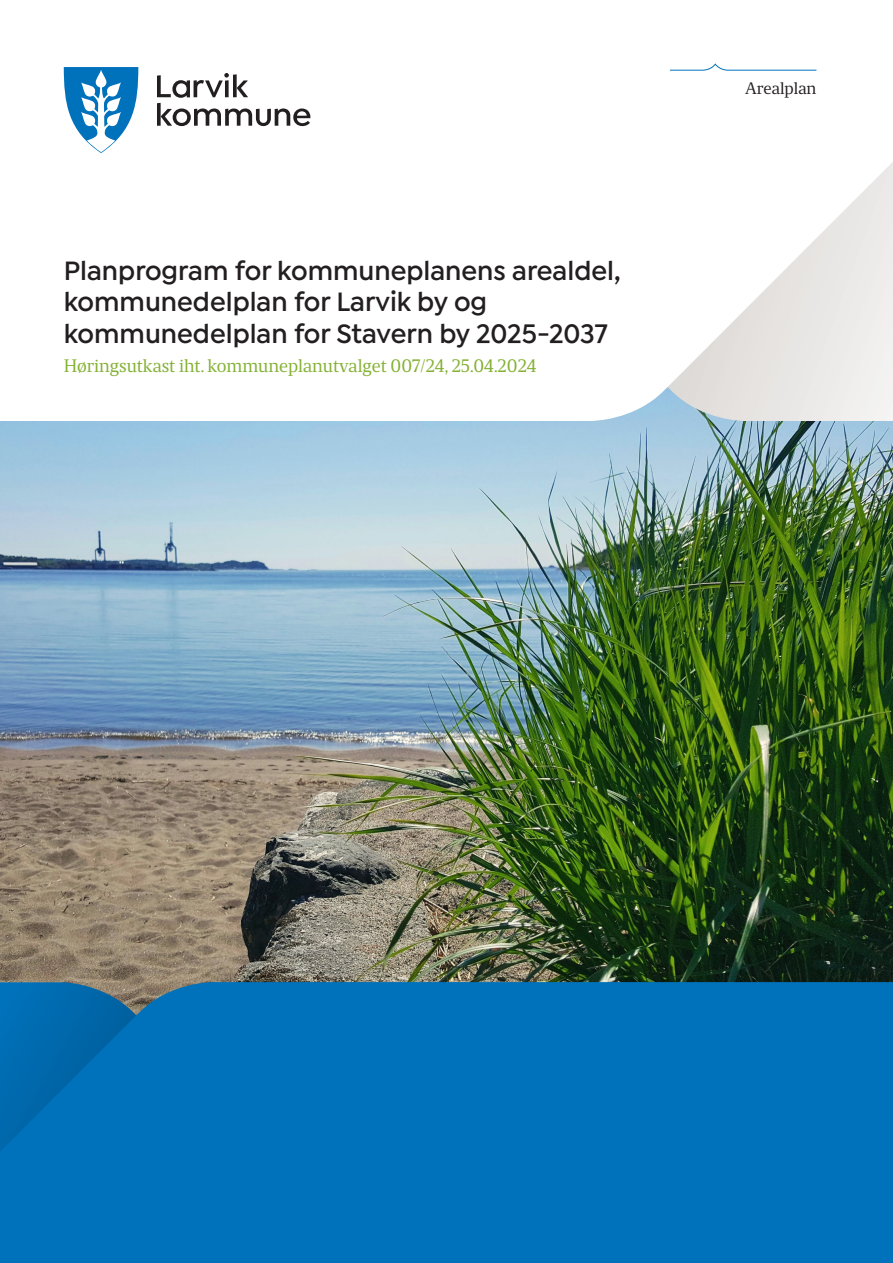
<style>
.page{position:relative;width:893px;height:1263px;background:#fff}
.page>*{position:absolute;margin:0;border:0;box-sizing:border-box;transform-origin:0 0}
.Forsidetittel{font:600 28.35px/31.5px "Isidora Sans";color:#231f20;scale:.95 1}
.Forsideundertekst{font:18px "Maga W03";color:#84b134}
.t1{font:16.5px "Maga W03";color:#231f20}
</style>
<div class="page">
<img style="left:0;top:421px;width:893px;height:561px">
<svg style="left:63px;top:67px;width:830px;height:354px"></svg>
<div style="left:0;top:982px;width:893px;height:281px;background:#0072bc"></div>
<svg style="left:157px;top:73px;width:153px;height:53px"></svg>
<svg style="left:64px;top:67px;width:74px;height:86px"></svg>
<svg style="left:669px;top:63px;width:148px;height:8px"></svg>
<p class="Forsidetittel" style="left:64px;top:255px;width:588px">Planprogram for kommuneplanens arealdel, kommunedelplan for Larvik by og kommunedelplan for Stavern by 2025-2037</p>
<p class="Forsideundertekst" style="left:64px;top:355px;width:474px">Høringsutkast iht. kommuneplanutvalget 007/24, 25.04.2024</p>
<p class="t1" style="left:745px;top:78px;width:72px">Arealplan</p>
</div>
